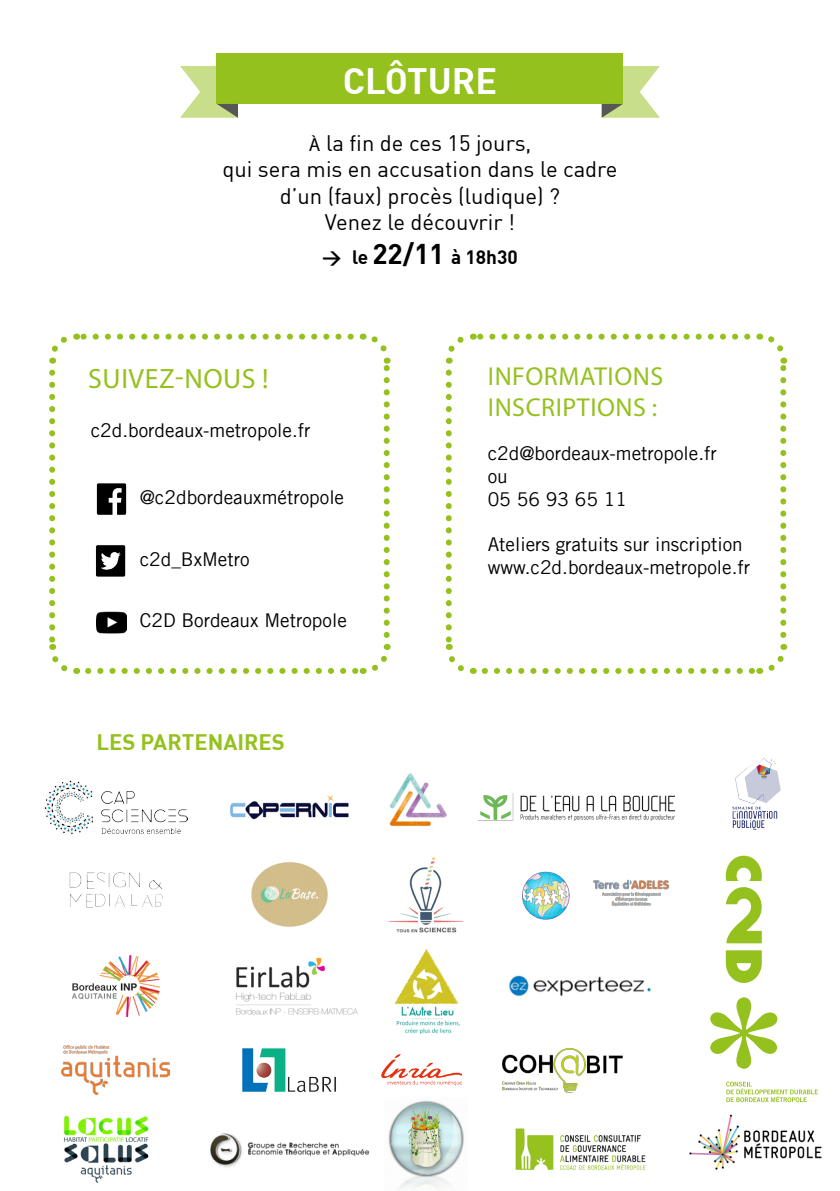
<style>
.page{position:relative;width:840px;height:1191px;background:#fff}
.page>*{position:absolute;margin:0;border:0;box-sizing:border-box;transform-origin:0 0}
.t1{font:700 36px "DIN";color:#fff}
.t2{font:28px "Myriad Pro";letter-spacing:.02em;color:#95c11f}
.t3{font:26px/31.2px "Myriad Pro";letter-spacing:.02em;color:#95c11f}
.t4{font:22px/26.4px "DIN";color:#000;text-align:center}
.t5{font:700 22px "DIN";color:#95c11f}
.t6{font:19px/22.8px "Trade Gothic LT";color:#000}
.t7{font:700 19px "DIN";color:#000}
.s1{font-family:"Myriad Pro";font-size:19px}
.s2{font-size:28px}
</style>
<div class="page">
<img style="left:502px;top:1048px;width:121px;height:44px">
<img style="left:230px;top:795px;width:118px;height:25px">
<img style="left:236px;top:957px;width:122px;height:58px">
<img style="left:509px;top:975px;width:142px;height:22px">
<img style="left:381px;top:1054px;width:80px;height:31px">
<img style="left:242px;top:1048px;width:94px;height:44px">
<img style="left:389px;top:773px;width:58px;height:53px">
<img style="left:480px;top:793px;width:193px;height:27px">
<img style="left:394px;top:949px;width:66px;height:85px">
<img style="left:251px;top:862px;width:77px;height:65px">
<img style="left:62px;top:1046px;width:108px;height:48px">
<img style="left:210px;top:1133px;width:158px;height:35px">
<img style="left:72px;top:955px;width:87px;height:61px">
<img style="left:388px;top:857px;width:76px;height:76px">
<svg style="left:88px;top:668px;width:268px;height:6px"></svg>
<svg style="left:49px;top:372px;width:28px;height:302px"></svg>
<svg style="left:362px;top:644px;width:29px;height:30px"></svg>
<svg style="left:361px;top:333px;width:30px;height:302px"></svg>
<svg style="left:49px;top:333px;width:301px;height:31px"></svg>
<svg style="left:97px;top:483px;width:29px;height:32px"></svg>
<div style="left:96px;top:545px;width:29px;height:31px;background:#000;border-radius:2px"></div>
<svg style="left:100px;top:552px;width:20px;height:18px"></svg>
<img style="left:96px;top:611px;width:31px;height:23px">
<svg style="left:710px;top:997px;width:67px;height:71px"></svg>
<svg style="left:725px;top:855px;width:36px;height:26px"></svg>
<svg style="left:725px;top:887px;width:36px;height:56px"></svg>
<svg style="left:725px;top:950px;width:36px;height:33px"></svg>
<svg style="left:726px;top:1081px;width:91px;height:21px"></svg>
<svg style="left:484px;top:668px;width:268px;height:6px"></svg>
<svg style="left:445px;top:372px;width:28px;height:302px"></svg>
<svg style="left:758px;top:644px;width:30px;height:30px"></svg>
<svg style="left:758px;top:333px;width:29px;height:302px"></svg>
<svg style="left:445px;top:333px;width:302px;height:31px"></svg>
<div style="left:217px;top:53px;width:406px;height:51px;background:#95c11f"></div>
<svg style="left:180px;top:66px;width:58px;height:52px"></svg>
<svg style="left:601px;top:66px;width:58px;height:52px"></svg>
<img style="left:689px;top:1114px;width:133px;height:56px">
<img style="left:44px;top:780px;width:143px;height:53px">
<img style="left:515px;top:1128px;width:131px;height:42px">
<img style="left:69px;top:872px;width:94px;height:36px">
<img style="left:388px;top:1100px;width:76px;height:90px">
<img style="left:522px;top:871px;width:148px;height:48px">
<img style="left:64px;top:1115px;width:85px;height:68px">
<img style="left:732px;top:758px;width:49px;height:72px">
<h1 class="t1" style="left:342px;top:58px;width:156px">CLÔTURE</h1>
<p class="t4" style="left:222px;top:129px;width:396px"><span class="s1">À</span> la fin de ces 15 jours,<br>qui sera mis en accusation dans le cadre d’un (faux) procès (ludique) ?<br>Venez le découvrir !</p>
<p class="t7" style="left:322px;top:244px;width:197px">&gt; le <span class="s2">22/11</span> à 18h30</p>
<h2 class="t2" style="left:88px;top:361px;width:181px">SUIVEZ-NOUS !</h2>
<p class="t6" style="left:91px;top:419px;width:221px">c2d.bordeaux-metropole.fr</p>
<p class="t6" style="left:140px;top:485px;width:206px">@c2dbordeauxmétropole</p>
<p class="t6" style="left:140px;top:547px;width:111px">c2d_BxMetro</p>
<p class="t6" style="left:140px;top:608px;width:208px">C2D Bordeaux Metropole</p>
<p class="t5" style="left:96px;top:727px;width:190px">LES PARTENAIRES</p>
<h3 class="t3" style="left:487px;top:360px;width:177px">INFORMATIONS<br>INSCRIPTIONS :</h3>
<p class="t6" style="left:487px;top:441px;width:230px">c2d@bordeaux-metropole.fr ou<br>05 56 93 65 11</p>
<p class="t6" style="left:487px;top:533px;width:264px">Ateliers gratuits sur inscription www.c2d.bordeaux-metropole.fr</p>
</div>
